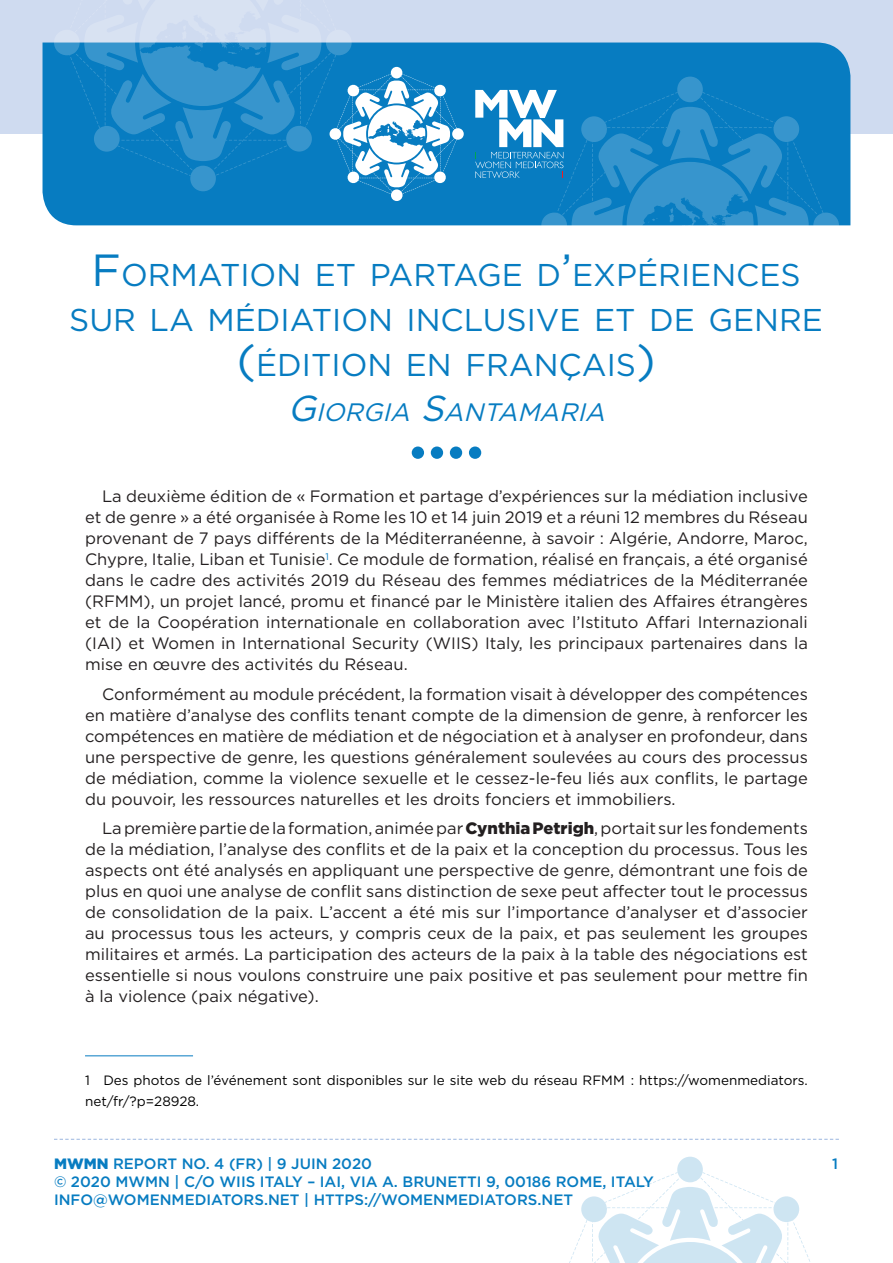
<style>
.page{position:relative;width:893px;height:1263px;background:#fff}
.page>*{position:absolute;margin:0;border:0;box-sizing:border-box;transform-origin:0 0}
.titoli{font:31.5px/45px "Gotham";color:#077cc1;text-align:center}
.titoli-2{font:italic 25.2px "Gotham";color:#077cc1}
.testo_base{font:16.5px/21px "Gotham";color:#231f20;text-align:justify}
.t1{font:500 15px "Gotham";color:#077cc1}
.testo_note{font:13.5px/21px "Gotham";color:#000}
.s1{font-size:45px}
.s2{font-size:36px}
.s3{font-weight:900}
</style>
<div class="page">
<div style="left:0;top:0;width:893px;height:134px;background:#cfdbf0"></div>
<div style="left:43px;top:43px;width:807px;height:182px;background:#077cc1"></div>
<div style="left:452px;top:128px;width:12px;height:12px;background:#fff;border-radius:50%"></div>
<div style="left:391px;top:189px;width:12px;height:12px;background:#fff;border-radius:50%"></div>
<svg style="left:475px;top:77px;width:364px;height:149px"></svg>
<svg style="left:54px;top:42px;width:405px;height:154px"></svg>
<svg style="left:569px;top:1157px;width:241px;height:106px"></svg>
<svg style="left:54px;top:1139px;width:785px;height:1px"></svg>
<div style="left:412px;top:446px;width:12px;height:13px;background:#077cc1;border-radius:50%"></div>
<div style="left:431px;top:446px;width:12px;height:13px;background:#077cc1;border-radius:50%"></div>
<div style="left:450px;top:446px;width:12px;height:13px;background:#077cc1;border-radius:50%"></div>
<div style="left:469px;top:446px;width:12px;height:13px;background:#077cc1;border-radius:50%"></div>
<hr style="left:85px;top:1055px;width:108px;height:1px;background:#077cc1">
<p class="titoli" style="left:69px;top:252px;width:755px"><span class="s1">F</span>ORMATION ET PARTAGE D<span class="s1">’</span>EXPÉRIENCES<br>SUR LA MÉDIATION INCLUSIVE ET DE GENRE <span class="s1">(</span>ÉDITION EN FRANÇAIS<span class="s1">)</span></p>
<p class="titoli-2" style="left:288px;top:396px;width:326px"><span class="s2">G</span>IORGIA <span class="s2">S</span>ANTAMARIA</p>
<p class="testo_base" style="left:85px;top:485px;width:724px;text-indent:17px">La deuxième édition de « Formation et partage d’expériences sur la médiation inclusive et de genre » a été organisée à Rome les 10 et 14 juin 2019 et a réuni 12 membres du Réseau provenant de 7 pays différents de la Méditerranéenne, à savoir : Algérie, Andorre, Maroc, Chypre, Italie, Liban et Tunisie<sup>1</sup>. Ce module de formation, réalisé en français, a été organisé dans le cadre des activités 2019 du Réseau des femmes médiatrices de la Méditerranée (RFMM), un projet lancé, promu et financé par le Ministère italien des Affaires étrangères et de la Coopération internationale en collaboration avec l’Istituto Affari Internazionali (IAI) et Women in International Security (WIIS) Italy, les principaux partenaires dans la mise en œuvre des activités du Réseau.</p>
<p class="testo_base" style="left:85px;top:683px;width:724px;text-indent:17px">Conformément au module précédent, la formation visait à développer des compétences en matière d’analyse des conflits tenant compte de la dimension de genre, à renforcer les compétences en matière de médiation et de négociation et à analyser en profondeur, dans une perspective de genre, les questions généralement soulevées au cours des processus de médiation, comme la violence sexuelle et le cessez-le-feu liés aux conflits, le partage du pouvoir, les ressources naturelles et les droits fonciers et immobiliers.</p>
<p class="testo_base" style="left:85px;top:817px;width:724px;text-indent:17px">La première partie de la formation, animée par <span class="s3">Cynthia Petrigh</span>, portait sur les fondements de la médiation, l’analyse des conflits et de la paix et la conception du processus. Tous les aspects ont été analysés en appliquant une perspective de genre, démontrant une fois de plus en quoi une analyse de conflit sans distinction de sexe peut affecter tout le processus de consolidation de la paix. L’accent a été mis sur l’importance d’analyser et d’associer au processus tous les acteurs, y compris ceux de la paix, et pas seulement les groupes militaires et armés. La participation des acteurs de la paix à la table des négociations est essentielle si nous voulons construire une paix positive et pas seulement pour mettre fin à la violence (paix négative).</p>
<p class="testo_note" style="left:85px;top:1070px;width:724px">1 Des photos de l’événement sont disponibles sur le site web du réseau RFMM : https://womenmediators. net/fr/?p=28928.</p>
<p class="t1" style="left:54px;top:1153px;width:320px"><span class="s3">MWMN</span> REPORT NO. 4 (FR) | 9 JUIN 2020</p>
<p class="t1" style="left:832px;top:1153px;width:7px">1</p>
<p class="t1" style="left:54px;top:1171px;width:601px">© 2020 MWMN | C/O WIIS ITALY – IAI, VIA A. BRUNETTI 9, 00186 ROME, ITALY</p>
<p class="t1" style="left:54px;top:1189px;width:521px">INFO@WOMENMEDIATORS.NET | HTTPS://WOMENMEDIATORS.NET</p>
</div>
